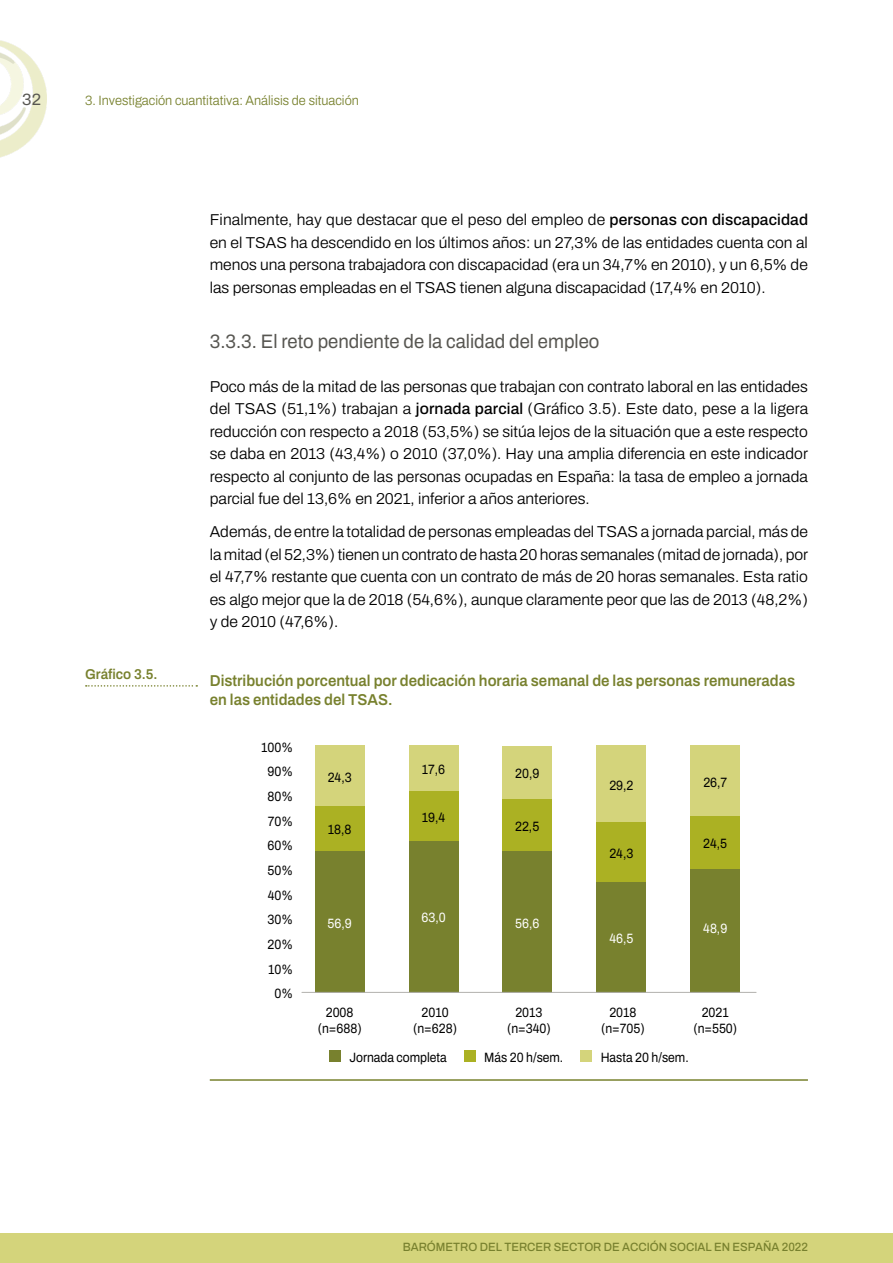
<style>
.page{position:relative;width:893px;height:1263px;background:#fff}
.page>*{position:absolute;margin:0;border:0;box-sizing:border-box;transform-origin:0 0}
.t1{font:19.5px "Archivo";color:#575651;scale:.95 1}
.t2{font:16.35px "Archivo";color:#575651}
.t3{font:300 15.75px/22.5px "Archivo";color:#000;text-align:justify}
.t4{font:600 15.75px/18.9px "Archivo";color:#78812e;scale:.95 1}
.t5{font:600 14.25px "Archivo";color:#78812e;scale:.95 1}
.t6{font:13.5px/16.2px "Archivo";color:#000;text-align:center;scale:.9 1}
.t7{font:300 13.5px "Archivo";color:#78812e;scale:.95 1}
.t8{font:13.5px "Archivo";color:#fff;scale:.9 1}
.t9{font:500 12px "Archivo";color:#78812e;scale:.95 1}
.s1{font-weight:500}
</style>
<div class="page">
<div style="left:0;top:1233px;width:893px;height:30px;background:#d4d47b"></div>
<img style="left:0;top:40px;width:47px;height:118px">
<hr style="left:210px;top:1079px;width:598px;height:2px;background:#78812e">
<svg style="left:86px;top:685px;width:111px;height:2px"></svg>
<div style="left:329px;top:1050px;width:12px;height:12px;background:#78812e"></div>
<div style="left:464px;top:1050px;width:12px;height:12px;background:#abb123"></div>
<div style="left:580px;top:1050px;width:12px;height:12px;background:#d4d47b"></div>
<div style="left:315px;top:851px;width:49px;height:141px;background:#78812e"></div>
<div style="left:409px;top:840px;width:49px;height:152px;background:#78812e"></div>
<div style="left:502px;top:851px;width:50px;height:141px;background:#78812e"></div>
<div style="left:597px;top:881px;width:49px;height:111px;background:#78812e"></div>
<div style="left:690px;top:869px;width:50px;height:123px;background:#78812e"></div>
<div style="left:315px;top:806px;width:49px;height:45px;background:#abb123"></div>
<div style="left:409px;top:791px;width:49px;height:49px;background:#abb123"></div>
<div style="left:502px;top:798px;width:50px;height:53px;background:#abb123"></div>
<div style="left:597px;top:822px;width:49px;height:59px;background:#abb123"></div>
<div style="left:690px;top:816px;width:50px;height:53px;background:#abb123"></div>
<div style="left:315px;top:745px;width:49px;height:61px;background:#d4d47b"></div>
<div style="left:409px;top:745px;width:49px;height:46px;background:#d4d47b"></div>
<div style="left:502px;top:745px;width:50px;height:53px;background:#d4d47b"></div>
<div style="left:597px;top:745px;width:49px;height:77px;background:#d4d47b"></div>
<div style="left:690px;top:745px;width:50px;height:71px;background:#d4d47b"></div>
<hr style="left:302px;top:992px;width:454px;height:1px;background:#b2b1ad">
<p class="t2" style="left:22px;top:87px;width:20px">32</p>
<p class="t7" style="left:85px;top:90px;width:290px">3. Investigación cuantitativa: Análisis de situación</p>
<p class="t5" style="left:85px;top:664px;width:78px">Gráfico 3.5.</p>
<p class="t3" style="left:210px;top:208px;width:600px">Finalmente, hay que destacar que el peso del empleo de <span class="s1">personas con discapacidad </span>en el TSAS ha descendido en los últimos años: un 27,3% de las entidades cuenta con al menos una persona trabajadora con discapacidad (era un 34,7% en 2010), y un 6,5% de las personas empleadas en el TSAS tienen alguna discapacidad (17,4% en 2010).</p>
<p class="t1" style="left:210px;top:326px;width:412px">3.3.3. El reto pendiente de la calidad del empleo</p>
<p class="t3" style="left:210px;top:375px;width:600px">Poco más de la mitad de las personas que trabajan con contrato laboral en las entidades del TSAS (51,1%) trabajan a <span class="s1">jornada parcial</span> (Gráfico 3.5). Este dato, pese a la ligera reducción con respecto a 2018 (53,5%) se sitúa lejos de la situación que a este respecto se daba en 2013 (43,4%) o 2010 (37,0%). Hay una amplia diferencia en este indicador respecto al conjunto de las personas ocupadas en España: la tasa de empleo a jornada parcial fue del 13,6% en 2021, inferior a años anteriores.</p>
<p class="t3" style="left:210px;top:521px;width:600px">Además, de entre la totalidad de personas empleadas del TSAS a jornada parcial, más de la mitad (el 52,3%) tienen un contrato de hasta 20 horas semanales (mitad de jornada), por el 47,7% restante que cuenta con un contrato de más de 20 horas semanales. Esta ratio es algo mejor que la de 2018 (54,6%), aunque claramente peor que las de 2013 (48,2%) y de 2010 (47,6%).</p>
<p class="t4" style="left:210px;top:671px;width:618px">Distribución porcentual por dedicación horaria semanal de las personas remuneradas en las entidades del TSAS.</p>
<p class="t6" style="left:261px;top:739px;width:37px">100%</p>
<p class="t6" style="left:268px;top:763px;width:30px">90%</p>
<p class="t6" style="left:267px;top:788px;width:30px">80%</p>
<p class="t6" style="left:268px;top:813px;width:30px">70%</p>
<p class="t6" style="left:268px;top:837px;width:30px">60%</p>
<p class="t6" style="left:268px;top:862px;width:30px">50%</p>
<p class="t6" style="left:268px;top:887px;width:30px">40%</p>
<p class="t6" style="left:268px;top:911px;width:30px">30%</p>
<p class="t6" style="left:268px;top:936px;width:30px">20%</p>
<p class="t6" style="left:268px;top:961px;width:29px">10%</p>
<p class="t6" style="left:274px;top:986px;width:22px">0%</p>
<p class="t6" style="left:328px;top:769px;width:28px">24,3</p>
<p class="t6" style="left:328px;top:821px;width:28px">18,8</p>
<p class="t6" style="left:422px;top:761px;width:27px">17,6</p>
<p class="t6" style="left:515px;top:765px;width:28px">20,9</p>
<p class="t6" style="left:422px;top:809px;width:28px">19,4</p>
<p class="t6" style="left:515px;top:818px;width:28px">22,5</p>
<p class="t8" style="left:328px;top:913px;width:28px">56,9</p>
<p class="t8" style="left:421px;top:907px;width:28px">63,0</p>
<p class="t8" style="left:515px;top:913px;width:28px">56,6</p>
<p class="t6" style="left:609px;top:777px;width:28px">29,2</p>
<p class="t6" style="left:703px;top:774px;width:28px">26,7</p>
<p class="t6" style="left:609px;top:845px;width:28px">24,3</p>
<p class="t8" style="left:609px;top:928px;width:28px">46,5</p>
<p class="t6" style="left:703px;top:835px;width:28px">24,5</p>
<p class="t8" style="left:703px;top:918px;width:28px">48,9</p>
<p class="t6" style="left:318px;top:1004px;width:50px">2008 (n=688)</p>
<p class="t6" style="left:413px;top:1004px;width:50px">2010 (n=628)</p>
<p class="t6" style="left:507px;top:1004px;width:50px">2013 (n=340)</p>
<p class="t6" style="left:601px;top:1004px;width:50px">2018 (n=705)</p>
<p class="t6" style="left:693px;top:1004px;width:50px">2021 (n=550)</p>
<p class="t6" style="left:349px;top:1049px;width:110px">Jornada completa</p>
<p class="t6" style="left:484px;top:1049px;width:89px">Más 20 h/sem.</p>
<p class="t6" style="left:601px;top:1049px;width:99px">Hasta 20 h/sem.</p>
<p class="t9" style="left:403px;top:1238px;width:428px">BARÓMETRO DEL TERCER SECTOR DE ACCIÓN SOCIAL EN ESPAÑA 2022</p>
</div>
